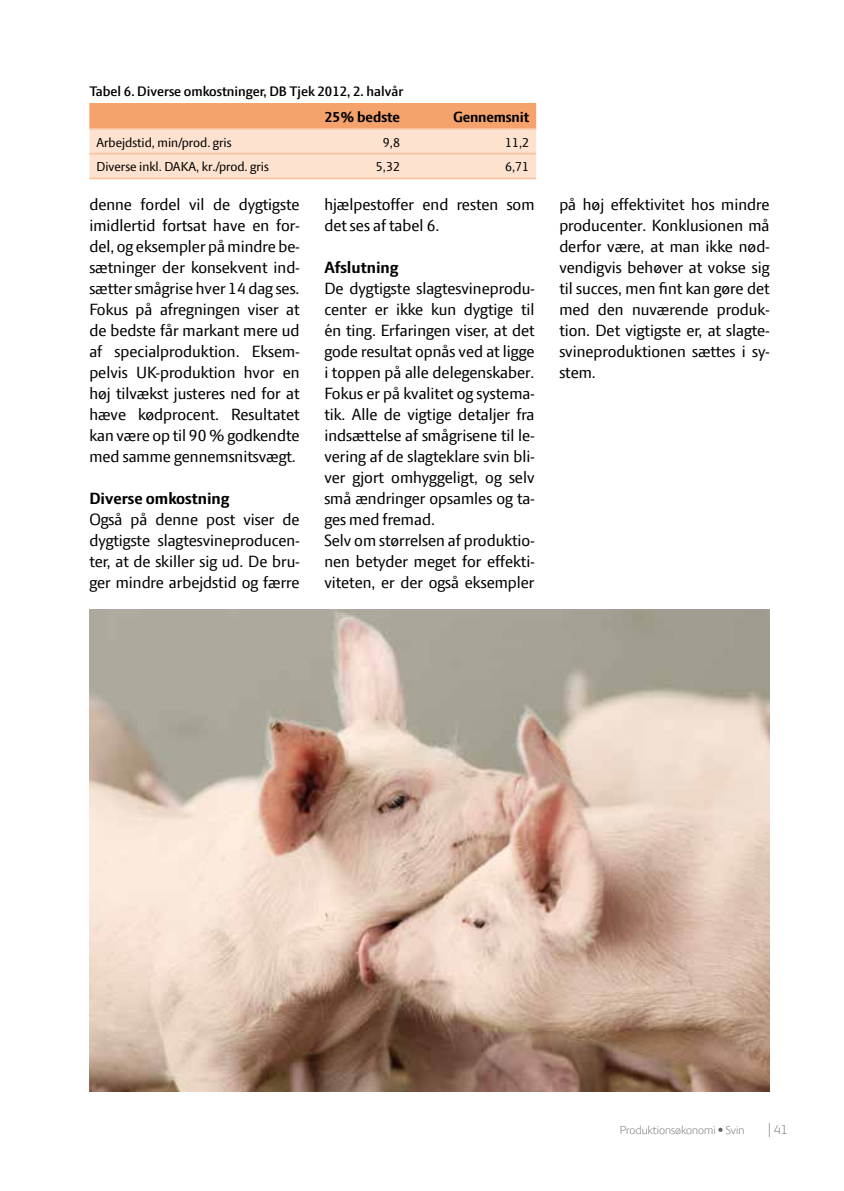
<style>
.page{position:relative;width:844px;height:1191px;background:#fff}
.page>*{position:absolute;margin:0;border:0;box-sizing:border-box;transform-origin:0 0}
.t1{font:17.5px/21px "LF Press Sans";color:#000;text-align:justify}
.t2{font:700 17.5px "LF Press Sans";color:#000}
.t3{font:700 15.75px "LF Press Sans";letter-spacing:-.01em;color:#000}
.t4{font:600 14.88px "LF Press Sans";color:#000}
.t5{font:14px "LF Press Sans";color:#000}
.t6{font:300 14px "LF Press Sans";color:#646363}
.t7{font:300 12.25px "LF Press Sans";color:#646363}
</style>
<div class="page">
<svg style="left:89px;top:103px;width:447px;height:75px;background:#facbab"></svg>
<hr style="left:89px;top:128px;width:189px;height:2px;background:#fac39d">
<hr style="left:89px;top:153px;width:189px;height:1px;background:#fac39d">
<hr style="left:278px;top:128px;width:129px;height:2px;background:#fac39d">
<hr style="left:278px;top:153px;width:129px;height:1px;background:#fac39d">
<hr style="left:407px;top:128px;width:129px;height:2px;background:#fac39d">
<hr style="left:407px;top:153px;width:129px;height:1px;background:#fac39d">
<hr style="left:89px;top:178px;width:189px;height:1px;background:#fac39d">
<hr style="left:278px;top:178px;width:129px;height:1px;background:#fac39d">
<hr style="left:407px;top:178px;width:129px;height:1px;background:#fac39d">
<img style="left:90px;top:609px;width:679px;height:482px">
<p class="t4" style="left:89px;top:83px;width:315px">Tabel 6. Diverse omkostninger, DB Tjek 2012, 2. halvår</p>
<p class="t3" style="left:324px;top:108px;width:77px">25% bedste</p>
<p class="t3" style="left:453px;top:108px;width:78px">Gennemsnit</p>
<p class="t5" style="left:96px;top:134px;width:137px">Arbejdstid, min/prod. gris</p>
<p class="t5" style="left:383px;top:134px;width:19px">9,8</p>
<p class="t5" style="left:505px;top:134px;width:26px">11,2</p>
<p class="t5" style="left:96px;top:159px;width:174px">Diverse inkl. DAKA, kr./prod. gris</p>
<p class="t5" style="left:376px;top:159px;width:26px">5,32</p>
<p class="t5" style="left:505px;top:159px;width:26px">6,71</p>
<p class="t1" style="left:89px;top:194px;width:212px">denne fordel vil de dygtigste imidlertid fortsat have en for&shy;del, og eksempler på mindre be&shy;sætninger der konsekvent ind&shy;sætter smågrise hver 14 dag ses.<br>Fokus på afregningen viser at de bedste får markant mere ud af specialproduktion. Eksem&shy;pelvis UK-produktion hvor en høj tilvækst justeres ned for at hæve kødprocent. Resultatet kan være op til 90 % godkendte med samme gennemsnitsvægt.</p>
<p class="t2" style="left:89px;top:488px;width:141px">Diverse omkostning</p>
<p class="t1" style="left:89px;top:509px;width:212px">Også på denne post viser de dygtigste slagtesvineproducen&shy;ter, at de skiller sig ud. De bru&shy;ger mindre arbejdstid og færre</p>
<p class="t1" style="left:324px;top:194px;width:212px">hjælpestoffer end resten som det ses af tabel 6.</p>
<p class="t2" style="left:324px;top:257px;width:76px">Afslutning</p>
<p class="t1" style="left:324px;top:278px;width:212px;text-align:left">De dygtigste slagtesvineprodu&shy;center er ikke kun dygtige til én ting. Erfaringen viser, at det gode resultat opnås ved at ligge i toppen på alle delegenskaber.<br>Fokus er på kvalitet og systema&shy;tik. Alle de vigtige detaljer fra indsættelse af smågrisene til le&shy;vering af de slagteklare svin bli&shy;ver gjort omhyggeligt, og selv små ændringer opsamles og ta&shy;ges med fremad.<br>Selv om størrelsen af produktio&shy;nen betyder meget for effekti&shy;viteten, er der også eksempler</p>
<p class="t1" style="left:559px;top:194px;width:212px">på høj effektivitet hos mindre producenter. Konklusionen må derfor være, at man ikke nød&shy;vendigvis behøver at vokse sig til succes, men fint kan gøre det med den nuværende produk&shy;tion. Det vigtigste er, at slagte&shy;svineproduktionen sættes i sy&shy;stem.</p>
<p class="t7" style="left:619px;top:1123px;width:126px">Produktionsøkonomi • Svin</p>
<p class="t6" style="left:767px;top:1121px;width:22px">| 41</p>
</div>
